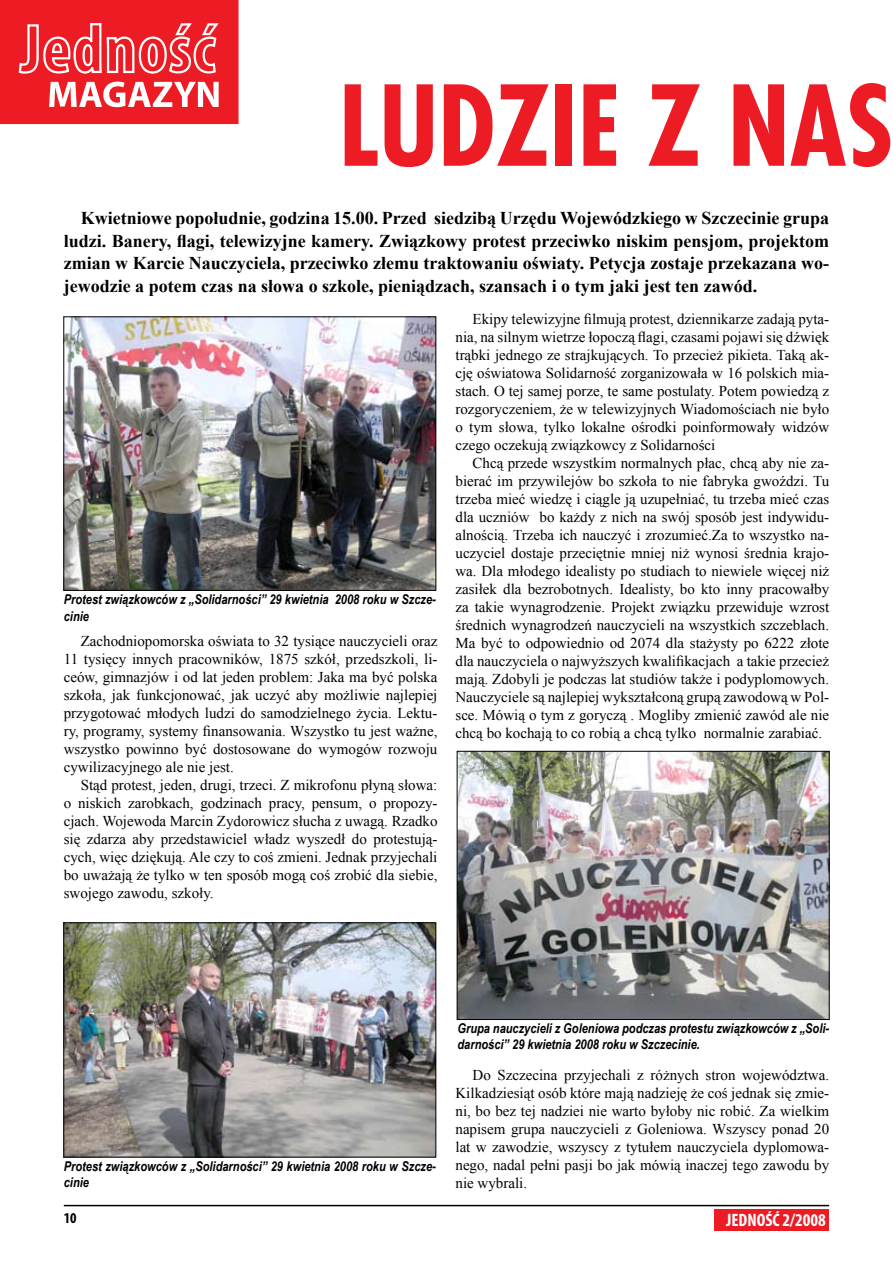
<style>
.page{position:relative;width:893px;height:1263px;background:#fff}
.page>*{position:absolute;margin:0;border:0;box-sizing:border-box;transform-origin:0 0}
.t1{font:700 108px "Fujiyama";color:#ed1c24}
.t2{font:700 18px/22.5px "Times New Roman";color:#000;text-align:justify}
.t3{font:700 condensed 18px "Myriad Pro";color:#fff}
.t4{font:15px/18px "Times New Roman";color:#000;text-align:justify}
.t5{font:700 condensed 15px "Myriad Pro";color:#000}
.t6{font:italic 700 13.5px/16.2px "Arial Narrow";color:#000}
</style>
<div class="page">
<div style="left:714px;top:1209px;width:115px;height:21px;background:#ed1c24"></div>
<hr style="left:64px;top:1205px;width:765px;height:1px;background:#000">
<svg style="left:0;top:0;width:239px;height:124px;background:#ef3f45"></svg>
<img style="left:65px;top:318px;width:369px;height:271px">
<div style="left:63px;top:316px;width:373px;height:275px;border:1px solid #000"></div>
<img style="left:65px;top:924px;width:369px;height:231px">
<div style="left:63px;top:922px;width:373px;height:235px;border:1px solid #000"></div>
<img style="left:459px;top:753px;width:369px;height:265px">
<div style="left:457px;top:751px;width:373px;height:269px;border:1px solid #000"></div>
<h1 class="t1" style="left:339px;top:55px;width:556px">LUDZIE Z NAS</h1>
<p class="t2" style="left:64px;top:207px;width:767px;text-indent:17px">Kwietniowe popołudnie, godzina 15.00. Przed siedzibą Urzędu Wojewódzkiego w Szczecinie grupa ludzi. Banery, flagi, telewizyjne kamery. Związkowy protest przeciwko niskim pensjom, projektom zmian w Karcie Nauczyciela, przeciwko złemu traktowaniu oświaty. Petycja zostaje przekazana wo&shy;jewodzie a potem czas na słowa o szkole, pieniądzach, szansach i o tym jaki jest ten zawód.</p>
<p class="t6" style="left:64px;top:591px;width:374px">Protest związkowców z „Solidarności” 29 kwietnia 2008 roku w Szcze&shy;cinie</p>
<p class="t4" style="left:64px;top:632px;width:375px;text-indent:17px">Zachodniopomorska oświata to 32 tysiące nauczycieli oraz 11 tysięcy innych pracowników, 1875 szkół, przedszkoli, li&shy;ceów, gimnazjów i od lat jeden problem: Jaka ma być polska szkoła, jak funkcjonować, jak uczyć aby możliwie najlepiej przygotować młodych ludzi do samodzielnego życia. Lektu&shy;ry, programy, systemy finansowania. Wszystko tu jest ważne, wszystko powinno być dostosowane do wymogów rozwoju cywilizacyjnego ale nie jest.</p>
<p class="t4" style="left:64px;top:776px;width:375px;text-indent:17px">Stąd protest, jeden, drugi, trzeci. Z mikrofonu płyną słowa: o niskich zarobkach, godzinach pracy, pensum, o propozy&shy;cjach. Wojewoda Marcin Zydorowicz słucha z uwagą. Rzadko się zdarza aby przedstawiciel władz wyszedł do protestują&shy;cych, więc dziękują. Ale czy to coś zmieni. Jednak przyjechali bo uważają że tylko w ten sposób mogą coś zrobić dla siebie, swojego zawodu, szkoły.</p>
<p class="t4" style="left:455px;top:310px;width:375px;text-indent:17px">Ekipy telewizyjne filmują protest, dziennikarze zadają pyta&shy;nia, na silnym wietrze łopoczą flagi, czasami pojawi się dźwięk trąbki jednego ze strajkujących. To przecież pikieta. Taką ak&shy;cję oświatowa Solidarność zorganizowała w 16 polskich mia&shy;stach. O tej samej porze, te same postulaty. Potem powiedzą z rozgoryczeniem, że w telewizyjnych Wiadomościach nie było o tym słowa, tylko lokalne ośrodki poinformowały widzów czego oczekują związkowcy z Solidarności</p>
<p class="t4" style="left:455px;top:454px;width:375px;text-indent:17px">Chcą przede wszystkim normalnych płac, chcą aby nie za&shy;bierać im przywilejów bo szkoła to nie fabryka gwoździ. Tu trzeba mieć wiedzę i ciągle ją uzupełniać, tu trzeba mieć czas dla uczniów bo każdy z nich na swój sposób jest indywidu&shy;alnością. Trzeba ich nauczyć i zrozumieć.Za to wszystko na&shy;uczyciel dostaje przeciętnie mniej niż wynosi średnia krajo&shy;wa. Dla młodego idealisty po studiach to niewiele więcej niż zasiłek dla bezrobotnych. Idealisty, bo kto inny pracowałby za takie wynagrodzenie. Projekt związku przewiduje wzrost średnich wynagrodzeń nauczycieli na wszystkich szczeblach.<br>Ma być to odpowiednio od 2074 dla stażysty po 6222 złote dla nauczyciela o najwyższych kwalifikacjach a takie przecież mają. Zdobyli je podczas lat studiów także i podyplomowych.<br>Nauczyciele są najlepiej wykształconą grupą zawodową w Pol&shy;sce. Mówią o tym z goryczą . Mogliby zmienić zawód ale nie chcą bo kochają to co robią a chcą tylko normalnie zarabiać.</p>
<p class="t6" style="left:64px;top:1157px;width:374px">Protest związkowców z „Solidarności” 29 kwietnia 2008 roku w Szcze&shy;cinie</p>
<p class="t6" style="left:457px;top:1020px;width:373px">Grupa nauczycieli z Goleniowa podczas protestu związkowców z „Soli&shy;darności” 29 kwietnia 2008 roku w Szczecinie.</p>
<p class="t4" style="left:455px;top:1066px;width:375px;text-indent:17px">Do Szczecina przyjechali z różnych stron województwa.<br>Kilkadziesiąt osób które mają nadzieję że coś jednak się zmie&shy;ni, bo bez tej nadziei nie warto byłoby nic robić. Za wielkim napisem grupa nauczycieli z Goleniowa. Wszyscy ponad 20 lat w zawodzie, wszyscy z tytułem nauczyciela dyplomowa&shy;nego, nadal pełni pasji bo jak mówią inaczej tego zawodu by nie wybrali.</p>
<p class="t5" style="left:64px;top:1209px;width:14px">10</p>
<p class="t3" style="left:726px;top:1208px;width:101px">JEDNOŚĆ 2/2008</p>
</div>
